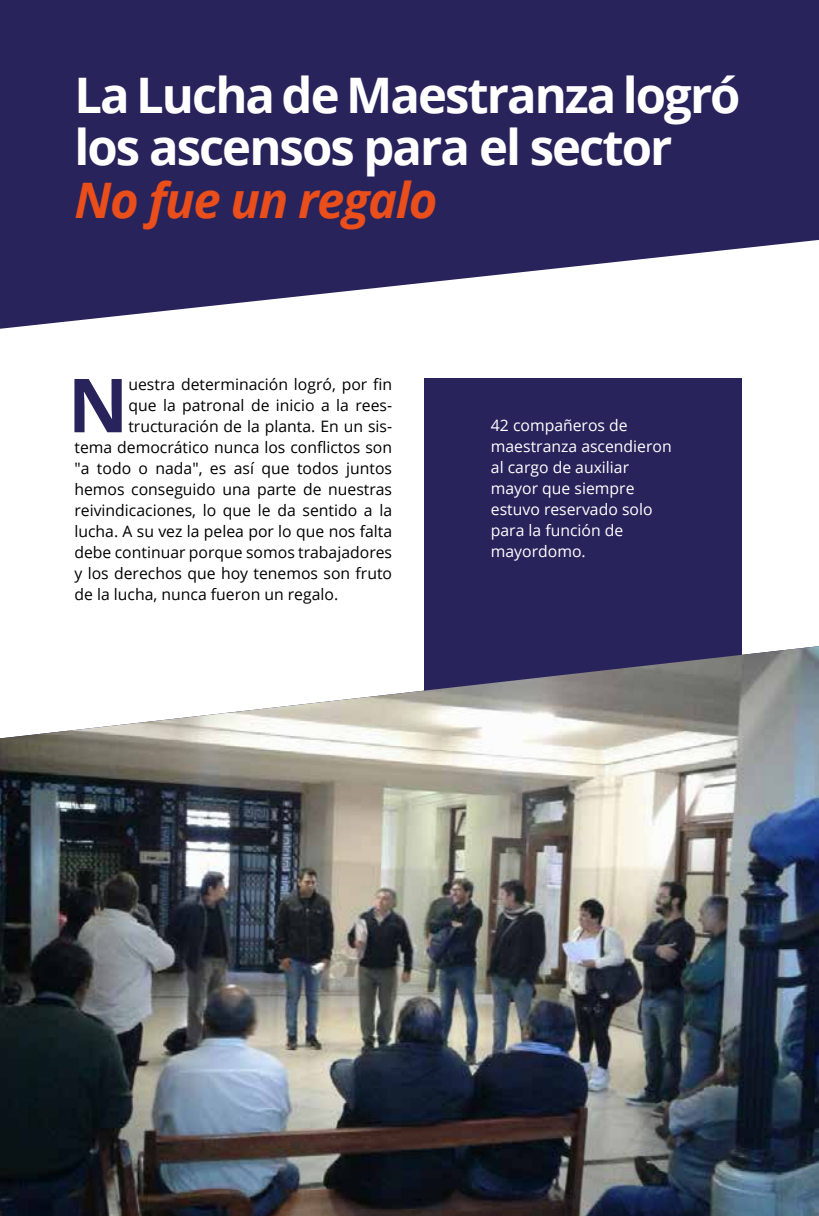
<style>
.page{position:relative;width:819px;height:1216px;background:#fff}
.page>*{position:absolute;margin:0;border:0;box-sizing:border-box;transform-origin:0 0}
.t1{font:700 74.55px "Open Sans";color:#29235c}
.t2{font:700 49px/52.5px "Open Sans";letter-spacing:-.04em;color:#fff}
.t3{font:italic 700 49px "Open Sans";letter-spacing:-.03em;color:#e94e1b}
.t4{font:15.75px "Open Sans";color:#000}
.t5{font:15.75px/21px "Open Sans";color:#fff}
</style>
<div class="page">
<div style="left:424px;top:378px;width:317px;height:346px;background:#29235c"></div>
<svg style="left:0;top:0;width:819px;height:329px;background:#454072"></svg>
<img style="left:0;top:646px;width:819px;height:569px">
<h2 class="t2" style="left:74px;top:67px;width:667px">La Lucha de Maestranza logró los ascensos para el sector</h2>
<h2 class="t3" style="left:74px;top:165px;width:364px">No fue un regalo</h2>
<h1 class="t1" style="left:68px;top:352px;width:62px">N</h1>
<p class="t4" style="left:128px;top:374px;width:265px">uestra determinación logró, por fin</p>
<p class="t4" style="left:128px;top:395px;width:265px">que la patronal de inicio a la rees-</p>
<p class="t4" style="left:128px;top:416px;width:265px">tructuración de la planta. En un sis-</p>
<p class="t4" style="left:74px;top:437px;width:319px">tema democrático nunca los conflictos son</p>
<p class="t4" style="left:74px;top:458px;width:319px">"a todo o nada", es así que todos juntos</p>
<p class="t4" style="left:74px;top:479px;width:319px">hemos conseguido una parte de nuestras</p>
<p class="t4" style="left:74px;top:500px;width:319px">reivindicaciones, lo que le da sentido a la</p>
<p class="t4" style="left:74px;top:521px;width:319px">lucha. A su vez la pelea por lo que nos falta</p>
<p class="t4" style="left:74px;top:542px;width:319px">debe continuar porque somos trabajadores</p>
<p class="t4" style="left:74px;top:562px;width:319px">y los derechos que hoy tenemos son fruto</p>
<p class="t4" style="left:74px;top:583px;width:265px">de la lucha, nunca fueron un regalo.</p>
<p class="t5" style="left:491px;top:414px;width:182px">42 compañeros de maestranza ascendieron al cargo de auxiliar mayor que siempre estuvo reservado solo para la función de mayordomo.</p>
</div>
